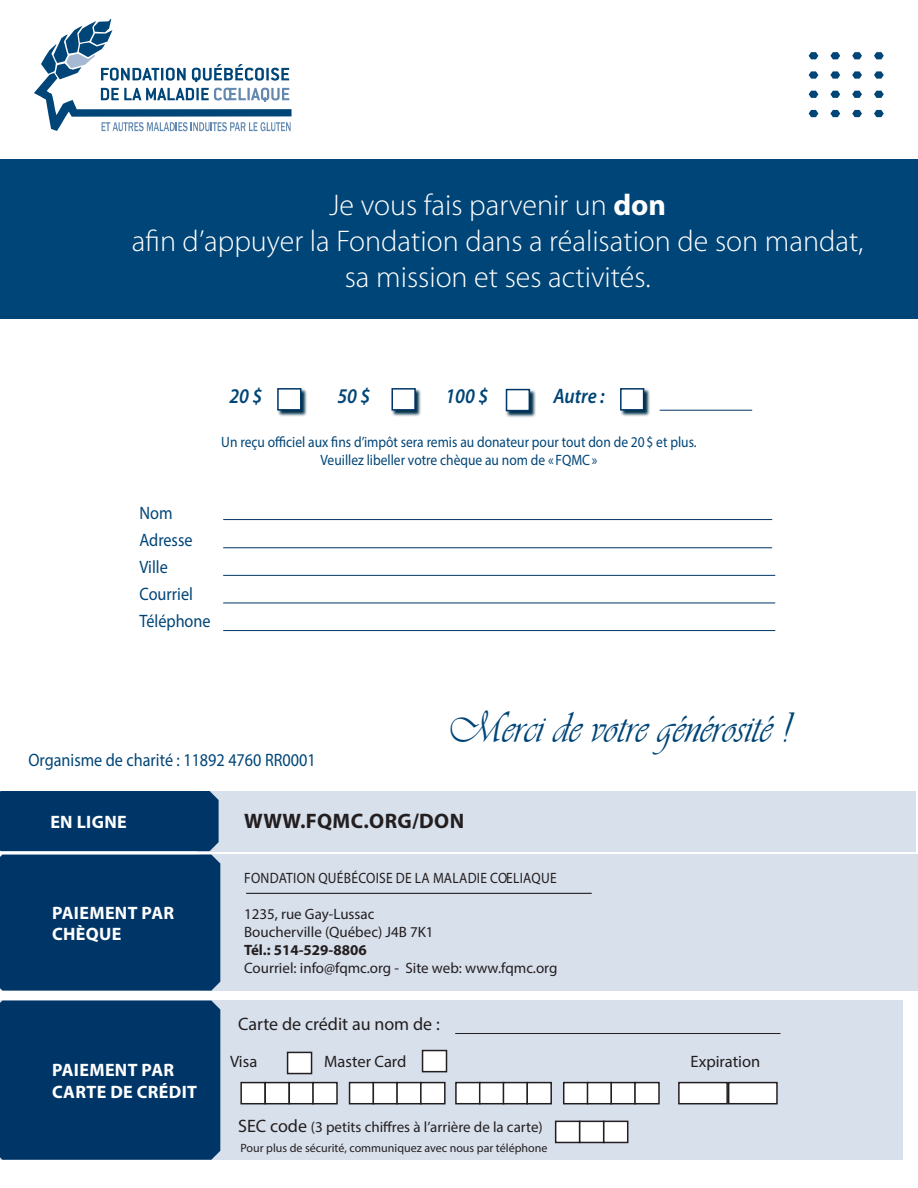
<style>
.page{position:relative;width:918px;height:1188px;background:#fff}
.page>*{position:absolute;margin:0;border:0;box-sizing:border-box;transform-origin:0 0}
.Recettes__ingrédient{font:45px "Vivaldii";color:#004577;scale:.9 1}
.t1{font:300 30px "Myriad Pro";color:#fff}
.Recettes__ingrédient-2{font:italic 600 21px "Myriad Pro";color:#004577;scale:.9 1}
.t2{font:700 21px "Myriad Pro";letter-spacing:.02em;color:#231f20}
.Recettes__ingrédient-3{font:18px "Myriad Pro";color:#004577;scale:.9 1}
.t3{font:700 18px "Myriad Pro";letter-spacing:.02em;color:#fff}
.t4{font:18px "Myriad Pro";color:#231f20}
.t5{font:16.5px "Myriad Pro";color:#231f20}
.t6{font:15px "Myriad Pro";color:#231f20}
.Recettes__ingrédient-4{font:15px "Myriad Pro";color:#004577;scale:.9 1}
.t7{font:15px "Myriad Pro";letter-spacing:.02em;color:#231f20;scale:.9 1}
.t8{font:700 15px "Myriad Pro";color:#231f20}
.t9{font:12px "Myriad Pro";color:#231f20}
.s1{font-weight:700}
.s2{font-size:18px}
</style>
<div class="page">
<hr style="left:223px;top:519px;width:549px;height:1px;background:#003667">
<hr style="left:223px;top:547px;width:549px;height:1px;background:#003667">
<hr style="left:223px;top:575px;width:552px;height:1px;background:#003667">
<hr style="left:223px;top:603px;width:552px;height:1px;background:#003667">
<hr style="left:223px;top:630px;width:552px;height:1px;background:#003667">
<hr style="left:660px;top:410px;width:92px;height:1px;background:#003667">
<svg style="left:278px;top:389px;width:29px;height:27px"></svg>
<div style="left:277px;top:388px;width:25px;height:23px;background:#fff;border:2px solid #003667"></div>
<svg style="left:392px;top:389px;width:29px;height:27px"></svg>
<div style="left:391px;top:388px;width:25px;height:23px;background:#fff;border:2px solid #003667"></div>
<svg style="left:506px;top:389px;width:30px;height:28px"></svg>
<div style="left:506px;top:389px;width:24px;height:22px;background:#fff;border:2px solid #003667"></div>
<svg style="left:621px;top:388px;width:29px;height:28px"></svg>
<div style="left:620px;top:388px;width:24px;height:23px;background:#fff;border:2px solid #003667"></div>
<div style="left:0;top:160px;width:918px;height:159px;background:#004577"></div>
<svg style="left:809px;top:52px;width:9px;height:7px"></svg>
<svg style="left:830px;top:52px;width:10px;height:7px"></svg>
<svg style="left:852px;top:52px;width:10px;height:7px"></svg>
<svg style="left:874px;top:52px;width:10px;height:7px"></svg>
<svg style="left:809px;top:71px;width:9px;height:8px"></svg>
<svg style="left:830px;top:71px;width:10px;height:8px"></svg>
<svg style="left:852px;top:71px;width:10px;height:8px"></svg>
<svg style="left:874px;top:71px;width:10px;height:8px"></svg>
<svg style="left:809px;top:91px;width:9px;height:7px"></svg>
<svg style="left:830px;top:91px;width:10px;height:7px"></svg>
<svg style="left:852px;top:91px;width:10px;height:7px"></svg>
<svg style="left:874px;top:91px;width:10px;height:7px"></svg>
<svg style="left:809px;top:110px;width:9px;height:7px"></svg>
<svg style="left:830px;top:110px;width:10px;height:7px"></svg>
<svg style="left:852px;top:110px;width:10px;height:7px"></svg>
<svg style="left:874px;top:110px;width:10px;height:7px"></svg>
<svg style="left:34px;top:19px;width:258px;height:112px"></svg>
<div style="left:0;top:1001px;width:903px;height:159px;background:#d8e0ec"></div>
<div style="left:0;top:1001px;width:220px;height:159px;background:#003667"></div>
<div style="left:679px;top:1083px;width:48px;height:21px;background:#fff"></div>
<div style="left:678px;top:1082px;width:50px;height:22px;border:2px solid #231f20"></div>
<div style="left:729px;top:1083px;width:48px;height:21px;background:#fff"></div>
<div style="left:728px;top:1082px;width:50px;height:22px;border:2px solid #231f20"></div>
<div style="left:241px;top:1083px;width:24px;height:21px;background:#fff"></div>
<div style="left:240px;top:1082px;width:26px;height:22px;border:2px solid #231f20"></div>
<div style="left:556px;top:1121px;width:24px;height:21px;background:#fff"></div>
<div style="left:555px;top:1121px;width:25px;height:22px;border:2px solid #231f20"></div>
<div style="left:288px;top:1052px;width:24px;height:22px;background:#fff"></div>
<div style="left:287px;top:1052px;width:25px;height:22px;border:2px solid #231f20"></div>
<div style="left:423px;top:1051px;width:24px;height:21px;background:#fff"></div>
<div style="left:422px;top:1050px;width:25px;height:22px;border:2px solid #231f20"></div>
<div style="left:265px;top:1083px;width:24px;height:21px;background:#fff"></div>
<div style="left:264px;top:1082px;width:26px;height:22px;border:2px solid #231f20"></div>
<div style="left:580px;top:1121px;width:24px;height:21px;background:#fff"></div>
<div style="left:579px;top:1121px;width:25px;height:22px;border:2px solid #231f20"></div>
<div style="left:289px;top:1083px;width:24px;height:21px;background:#fff"></div>
<div style="left:289px;top:1082px;width:25px;height:22px;border:2px solid #231f20"></div>
<div style="left:604px;top:1121px;width:24px;height:21px;background:#fff"></div>
<div style="left:603px;top:1121px;width:25px;height:22px;border:2px solid #231f20"></div>
<div style="left:313px;top:1083px;width:24px;height:21px;background:#fff"></div>
<div style="left:312px;top:1082px;width:26px;height:22px;border:2px solid #231f20"></div>
<div style="left:350px;top:1083px;width:24px;height:21px;background:#fff"></div>
<div style="left:349px;top:1082px;width:25px;height:22px;border:2px solid #231f20"></div>
<div style="left:373px;top:1083px;width:24px;height:21px;background:#fff"></div>
<div style="left:373px;top:1082px;width:25px;height:22px;border:2px solid #231f20"></div>
<div style="left:397px;top:1083px;width:24px;height:21px;background:#fff"></div>
<div style="left:396px;top:1082px;width:26px;height:22px;border:2px solid #231f20"></div>
<div style="left:421px;top:1083px;width:24px;height:21px;background:#fff"></div>
<div style="left:420px;top:1082px;width:26px;height:22px;border:2px solid #231f20"></div>
<div style="left:456px;top:1083px;width:24px;height:21px;background:#fff"></div>
<div style="left:455px;top:1082px;width:26px;height:22px;border:2px solid #231f20"></div>
<div style="left:480px;top:1083px;width:24px;height:21px;background:#fff"></div>
<div style="left:479px;top:1082px;width:25px;height:22px;border:2px solid #231f20"></div>
<div style="left:503px;top:1083px;width:24px;height:21px;background:#fff"></div>
<div style="left:503px;top:1082px;width:25px;height:22px;border:2px solid #231f20"></div>
<div style="left:527px;top:1083px;width:24px;height:21px;background:#fff"></div>
<div style="left:526px;top:1082px;width:26px;height:22px;border:2px solid #231f20"></div>
<div style="left:564px;top:1083px;width:24px;height:21px;background:#fff"></div>
<div style="left:563px;top:1082px;width:25px;height:22px;border:2px solid #231f20"></div>
<div style="left:587px;top:1083px;width:24px;height:21px;background:#fff"></div>
<div style="left:587px;top:1082px;width:25px;height:22px;border:2px solid #231f20"></div>
<div style="left:611px;top:1083px;width:24px;height:21px;background:#fff"></div>
<div style="left:611px;top:1082px;width:25px;height:22px;border:2px solid #231f20"></div>
<div style="left:635px;top:1083px;width:24px;height:21px;background:#fff"></div>
<div style="left:634px;top:1082px;width:26px;height:22px;border:2px solid #231f20"></div>
<hr style="left:455px;top:1033px;width:326px;height:1px;background:#231f20">
<div style="left:199px;top:855px;width:719px;height:136px;background:#d8e0ec"></div>
<div style="left:197px;top:791px;width:719px;height:60px;background:#d8e0ec"></div>
<hr style="left:246px;top:893px;width:346px;height:1px;background:#231f20">
<div style="left:0;top:791px;width:220px;height:200px;background:#003667"></div>
<p class="t1" style="left:329px;top:188px;width:339px">Je vous fais parvenir un <span class="s1">don</span></p>
<p class="t1" style="left:132px;top:224px;width:733px">afin d’appuyer la Fondation dans a réalisation de son mandat,</p>
<p class="t1" style="left:345px;top:260px;width:307px">sa mission et ses activités.</p>
<p class="Recettes__ingrédient-2" style="left:229px;top:383px;width:38px">20 $</p>
<p class="Recettes__ingrédient-2" style="left:337px;top:383px;width:38px">50 $</p>
<p class="Recettes__ingrédient-2" style="left:445px;top:383px;width:49px">100 $</p>
<p class="Recettes__ingrédient-2" style="left:553px;top:383px;width:58px">Autre :</p>
<p class="Recettes__ingrédient-4" style="left:221px;top:432px;width:530px">Un reçu officiel aux fins d’impôt sera remis au donateur pour tout don de 20$ et plus.</p>
<p class="Recettes__ingrédient-4" style="left:321px;top:450px;width:309px">Veuillez libeller votre chèque au nom de « FQMC»</p>
<p class="Recettes__ingrédient-3" style="left:140px;top:501px;width:38px">Nom</p>
<p class="Recettes__ingrédient-3" style="left:140px;top:528px;width:60px">Adresse</p>
<p class="Recettes__ingrédient-3" style="left:140px;top:555px;width:33px">Ville</p>
<p class="Recettes__ingrédient-3" style="left:140px;top:582px;width:61px">Courriel</p>
<p class="Recettes__ingrédient-3" style="left:140px;top:609px;width:81px">Téléphone</p>
<p class="Recettes__ingrédient-3" style="left:28px;top:749px;width:321px">Organisme de charité : 11892 4760 RR0001</p>
<p class="Recettes__ingrédient" style="left:447px;top:701px;width:382px">Merci de votre générosité !</p>
<p class="t3" style="left:50px;top:810px;width:78px">EN LIGNE</p>
<p class="t3" style="left:52px;top:901px;width:124px">PAIEMENT PAR</p>
<p class="t3" style="left:52px;top:922px;width:71px">CHÈQUE</p>
<p class="t3" style="left:52px;top:1058px;width:124px">PAIEMENT PAR</p>
<p class="t3" style="left:52px;top:1080px;width:147px">CARTE DE CRÉDIT</p>
<p class="t2" style="left:244px;top:808px;width:221px">WWW.FQMC.ORG/DON</p>
<p class="t7" style="left:244px;top:869px;width:349px">FONDATION QUÉBÉCOISE DE LA MALADIE COELIAQUE</p>
<p class="t6" style="left:244px;top:905px;width:132px">1235, rue Gay-Lussac</p>
<p class="t6" style="left:244px;top:923px;width:191px">Boucherville (Québec) J4B 7K1</p>
<p class="t8" style="left:244px;top:940px;width:124px">Tél.: 514-529-8806</p>
<p class="t6" style="left:244px;top:959px;width:315px">Courriel: info@fqmc.org - Site web: www.fqmc.org</p>
<p class="t4" style="left:238px;top:1013px;width:203px">Carte de crédit au nom de :</p>
<p class="t5" style="left:230px;top:1051px;width:29px">Visa</p>
<p class="t5" style="left:324px;top:1051px;width:84px">Master Card</p>
<p class="t5" style="left:691px;top:1051px;width:71px">Expiration</p>
<p class="t6" style="left:238px;top:1118px;width:306px"><span class="s2">SEC code</span> (3 petits chiffres à l’arrière de la carte)</p>
<p class="t9" style="left:240px;top:1141px;width:309px">Pour plus de sécurité, communiquez avec nous par téléphone</p>
</div>
